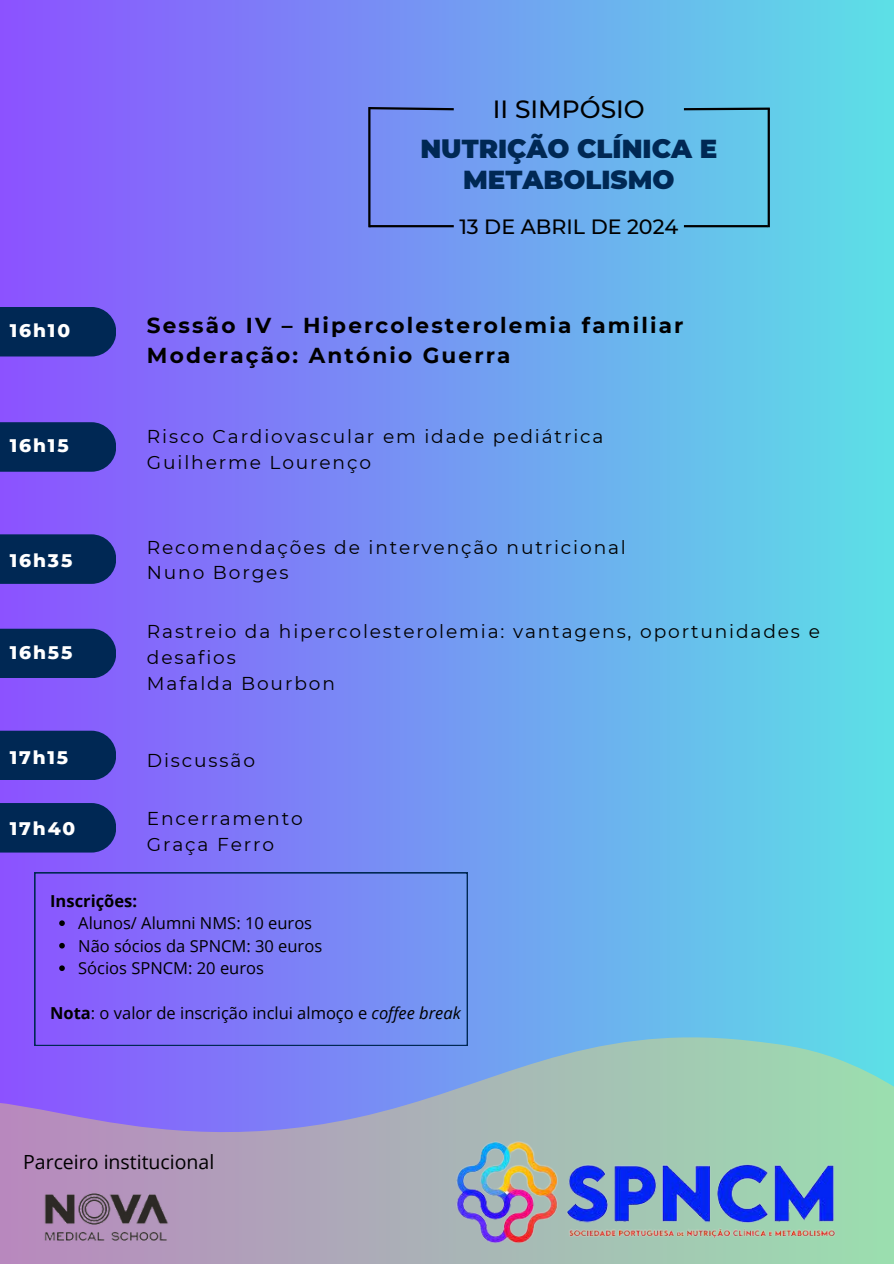
<style>
.page{position:relative;width:894px;height:1264px;background:#fff}
.page>*{position:absolute;margin:0;border:0;box-sizing:border-box;transform-origin:0 0}
.t1{font:900 25.95px/30.6px "Montserrat";color:#002854;text-align:center}
.t2{font:500 24.9px "Montserrat";color:#000}
.t3{font:700 21.6px/29.2px "Montserrat";letter-spacing:.1em;color:#000}
.t4{font:500 20.7px "Montserrat";color:#000}
.t5{font:19.5px "Open Sans";color:#000}
.t6{font:18.6px/25.8px "Montserrat";letter-spacing:.1em;color:#000}
.t7{font:800 18.6px "Montserrat";letter-spacing:.1em;color:#fff}
.t8{font:16.5px "Open Sans";color:#000}
.t9{font:700 16.5px "Open Sans";color:#000}
.s1{font-weight:700}
.s2{font-style:italic}
</style>
<div class="page">
<div style="left:0;top:0;width:893px;height:1263px;background:linear-gradient(to right,#8c52ff,#5ce0e6)"></div>
<hr style="left:369px;top:225px;width:84px;height:2px;background:#000">
<hr style="left:368px;top:107px;width:2px;height:120px;background:#000">
<hr style="left:767px;top:109px;width:2px;height:118px;background:#000">
<svg style="left:681px;top:106px;width:90px;height:5px"></svg>
<svg style="left:367px;top:106px;width:89px;height:5px"></svg>
<hr style="left:683px;top:225px;width:84px;height:2px;background:#000">
<svg style="left:0;top:649px;width:893px;height:614px;background:#7fa5e1"></svg>
<img style="left:453px;top:1140px;width:389px;height:107px">
<div style="left:0;top:307px;width:116px;height:49px;background:#002854"></div>
<div style="left:0;top:422px;width:116px;height:50px;background:#002854"></div>
<div style="left:0;top:628px;width:116px;height:50px;background:#002854"></div>
<div style="left:0;top:534px;width:116px;height:50px;background:#002854"></div>
<div style="left:0;top:730px;width:116px;height:50px;background:#002854"></div>
<div style="left:0;top:803px;width:116px;height:49px;background:#002854"></div>
<svg style="left:34px;top:872px;width:433px;height:173px;background:#7c78f5"></svg>
<img style="left:34px;top:1183px;width:147px;height:63px">
<svg style="left:59px;top:920px;width:6px;height:6px"></svg>
<svg style="left:59px;top:942px;width:6px;height:6px"></svg>
<svg style="left:59px;top:965px;width:6px;height:6px"></svg>
<h5 class="t2" style="left:493px;top:94px;width:153px">II SIMPÓSIO</h5>
<h3 class="t1" style="left:420px;top:133px;width:298px">NUTRIÇÃO CLÍNICA E<br>METABOLISMO</h3>
<h5 class="t7" style="left:10px;top:319px;width:62px">16h10</h5>
<h6 class="t7" style="left:10px;top:434px;width:60px">16h15</h6>
<h5 class="t7" style="left:10px;top:548px;width:64px">16h35</h5>
<p class="t7" style="left:10px;top:640px;width:64px">16h55</p>
<h6 class="t7" style="left:10px;top:746px;width:60px">17h15</h6>
<h6 class="t7" style="left:10px;top:817px;width:67px">17h40</h6>
<h1 class="t4" style="left:459px;top:213px;width:220px">13 DE ABRIL DE 2024</h1>
<h6 class="t3" style="left:147px;top:311px;width:538px">Sessão IV – Hipercolesterolemia familiar<br>Moderação: António Guerra</h6>
<h6 class="t6" style="left:147px;top:423px;width:458px">Risco Cardiovascular em idade pediátrica<br>Guilherme Lourenço</h6>
<h5 class="t6" style="left:147px;top:534px;width:480px">Recomendações de intervenção nutricional<br>Nuno Borges</h5>
<h5 class="t6" style="left:147px;top:619px;width:674px">Rastreio da hipercolesterolemia: vantagens, oportunidades e desafios<br>Mafalda Bourbon</h5>
<h5 class="t6" style="left:147px;top:747px;width:110px">Discussão</h5>
<p class="t6" style="left:147px;top:805px;width:157px">Encerramento<br>Graça Ferro</p>
<p class="t9" style="left:50px;top:889px;width:88px">Inscrições:</p>
<p class="t8" style="left:78px;top:911px;width:235px">Alunos/ Alumni NMS: 10 euros</p>
<p class="t8" style="left:78px;top:934px;width:245px">Não sócios da SPNCM: 30 euros</p>
<p class="t8" style="left:78px;top:956px;width:187px">Sócios SPNCM: 20 euros</p>
<h4 class="t8" style="left:50px;top:1001px;width:412px"><span class="s1">Nota</span>: o valor de inscrição inclui almoço e <span class="s2">coffee break</span></h4>
<p class="t5" style="left:23px;top:1148px;width:193px">Parceiro institucional</p>
</div>
